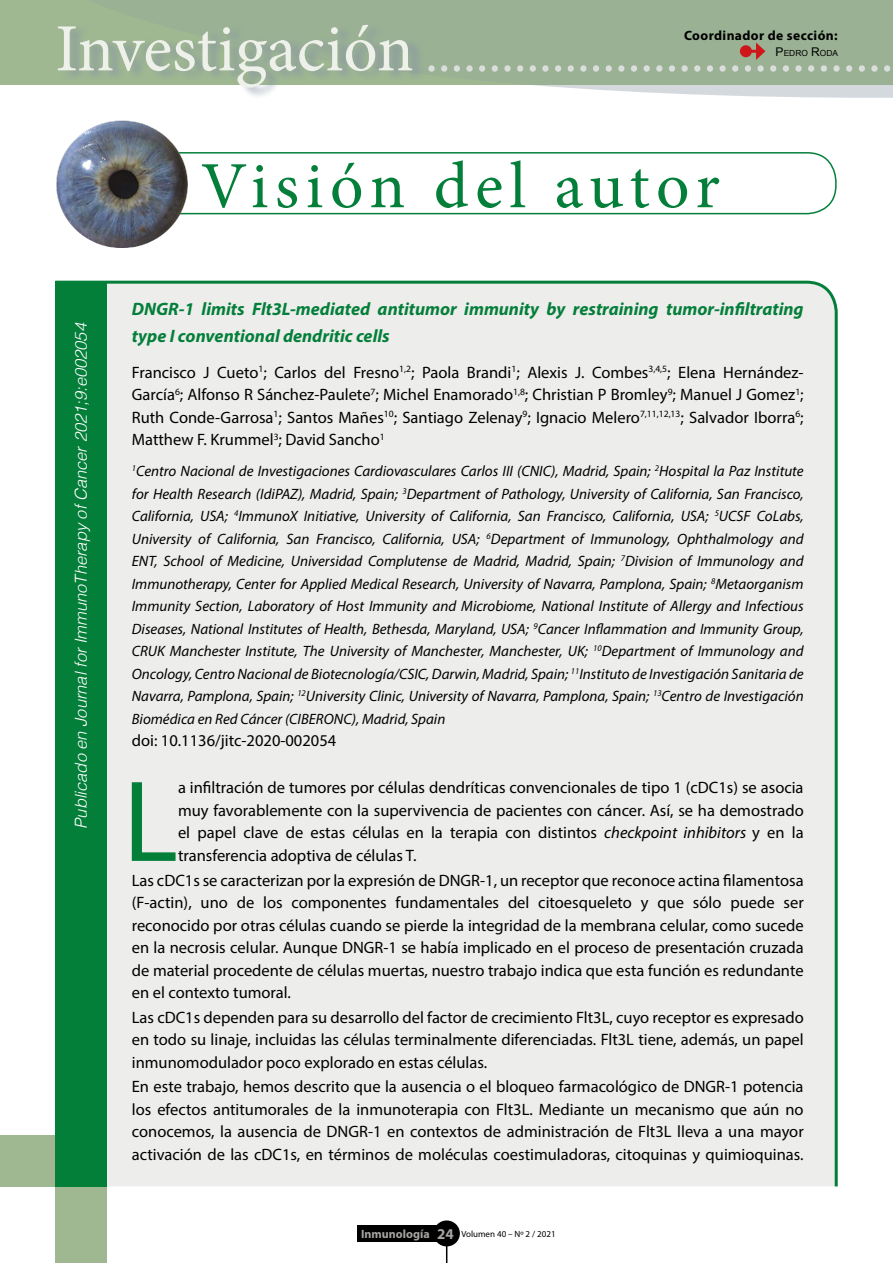
<style>
.page{position:relative;width:893px;height:1263px;background:#fff}
.page>*{position:absolute;margin:0;border:0;box-sizing:border-box;transform-origin:0 0}
.t1{font:116.7px "Myriad Pro";color:#047f3a}
.t2{font:67.5px "Minion Pro";color:#edf1ea}
.t3{font:66px "Minion Pro";letter-spacing:.095em;color:#047f3a}
.t4{font:55.5px "Minion Pro";color:#edf1ea}
.t5{font:italic 700 18px/27px "Myriad Pro";color:#047f3a}
.t6{font:16.5px/22.5px "Myriad Pro";color:#000;text-align:justify}
.t7{font:italic 300 16.5px "Helvetica";letter-spacing:-.01em;color:#fff}
.t8{font:italic 15px/22.5px "Myriad Pro";color:#000;text-align:justify}
.t9{font:700 13.5px "Myriad Pro";letter-spacing:.03em;color:#000}
.t10{font:9px "Myriad Pro";color:#000}
.t11{font:8.4px "Arial";color:#000}
.s1{font-size:12px}
.s2{font-style:italic}
.s3{font-weight:700;font-size:12px;color:#a7a4a2}
.s4{font-weight:700;font-size:15px;color:#a7a4a2}
</style>
<div class="page">
<div style="left:0;top:0;width:893px;height:85px;background:#9ab194"></div>
<svg style="left:534px;top:42px;width:359px;height:56px"></svg>
<div style="left:740px;top:45px;width:12px;height:12px;background:#cd171a;border-radius:50%"></div>
<svg style="left:746px;top:43px;width:19px;height:17px"></svg>
<div style="left:60px;top:22px;width:368px;height:77px;background:#8995a4;opacity:.75"></div>
<div style="left:139px;top:152px;width:698px;height:62px;border:2px solid #047f3a;border-radius:28px"></div>
<img style="left:56px;top:120px;width:133px;height:127px">
<div style="left:55px;top:1186px;width:51px;height:77px;background:#9fb891"></div>
<div style="left:0;top:1135px;width:55px;height:51px;background:#9fb891"></div>
<div style="left:357px;top:1225px;width:81px;height:17px;background:#000"></div>
<div style="left:433px;top:1220px;width:27px;height:26px;background:#000;border-radius:50%"></div>
<svg style="left:446px;top:1246px;width:1px;height:17px"></svg>
<div style="left:52px;top:280px;width:786px;height:909px;background:#ededec"></div>
<div style="left:55px;top:281px;width:51px;height:905px;background:#047f3a"></div>
<h2 class="t2" style="left:55px;top:4px;width:360px">Investigación</h2>
<p class="t9" style="left:684px;top:27px;width:155px">Coordinador de sección:</p>
<p class="t11" style="left:776px;top:47px;width:64px"><span class="s1">P</span>EDRO <span class="s1">R</span>ODA</p>
<h3 class="t4" style="left:425px;top:16px;width:470px">.....................................</h3>
<p class="t7" style="left:67px;top:828px;width:507px;rotate:-90deg">Publicado en Journal for ImmunoTherapy of Cancer 2021;9:e002054</p>
<h3 class="t3" style="left:201px;top:142px;width:521px">Visión del autor</h3>
<p class="t5" style="left:132px;top:295px;width:673px">DNGR-1 limits Flt3L-mediated antitumor immunity by restraining tumor-infiltrating type I conventional dendritic cells</p>
<p class="t6" style="left:132px;top:361px;width:673px">Francisco J Cueto<sup>1</sup>; Carlos del Fresno<sup>1,2</sup>; Paola Brandi<sup>1</sup>; Alexis J. Combes<sup>3,4,5</sup>; Elena Hernández-García<sup>6</sup>; Alfonso R Sánchez-Paulete<sup>7</sup>; Michel Enamorado<sup>1,8</sup>; Christian P Bromley<sup>9</sup>; Manuel J Gomez<sup>1</sup>; Ruth Conde-Garrosa<sup>1</sup>; Santos Mañes<sup>10</sup>; Santiago Zelenay<sup>9</sup>; Ignacio Melero<sup>7,11,12,13</sup>; Salvador Iborra<sup>6</sup>; Matthew F. Krummel<sup>3</sup>; David Sancho<sup>1</sup></p>
<p class="t8" style="left:132px;top:460px;width:673px"><sup>1</sup>Centro Nacional de Investigaciones Cardiovasculares Carlos III (CNIC), Madrid, Spain; <sup>2</sup>Hospital la Paz Institute for Health Research (IdiPAZ), Madrid, Spain; <sup>3</sup>Department of Pathology, University of California, San Francisco, California, USA; <sup>4</sup>ImmunoX Initiative, University of California, San Francisco, California, USA; <sup>5</sup>UCSF CoLabs, University of California, San Francisco, California, USA; <sup>6</sup>Department of Immunology, Ophthalmology and ENT, School of Medicine, Universidad Complutense de Madrid, Madrid, Spain; <sup>7</sup>Division of Immunology and Immunotherapy, Center for Applied Medical Research, University of Navarra, Pamplona, Spain; <sup>8</sup>Metaorganism Immunity Section, Laboratory of Host Immunity and Microbiome, National Institute of Allergy and Infectious Diseases, National Institutes of Health, Bethesda, Maryland, USA; <sup>9</sup>Cancer Inflammation and Immunity Group, CRUK Manchester Institute, The University of Manchester, Manchester, UK; <sup>10</sup>Department of Immunology and Oncology, Centro Nacional de Biotecnología/CSIC, Darwin, Madrid, Spain; <sup>11</sup>Instituto de Investigación Sanitaria de Navarra, Pamplona, Spain; <sup>12</sup>University Clinic, University of Navarra, Pamplona, Spain; <sup>13</sup>Centro de Investigación Biomédica en Red Cáncer (CIBERONC), Madrid, Spain</p>
<p class="t6" style="left:132px;top:729px;width:206px">doi: 10.1136/jitc-2020-002054</p>
<h1 class="t1" style="left:123px;top:750px;width:57px">L</h1>
<p class="t6" style="left:178px;top:776px;width:627px">a infiltración de tumores por células dendríticas convencionales de tipo 1 (cDC1s) se asocia muy favorablemente con la supervivencia de pacientes con cáncer. Así, se ha demostrado el papel clave de estas células en la terapia con distintos <span class="s2">checkpoint inhibitors</span> y en la transferencia adoptiva de células T.</p>
<p class="t6" style="left:132px;top:868px;width:673px">Las cDC1s se caracterizan por la expresión de DNGR-1, un receptor que reconoce actina filamentosa (F-actin), uno de los componentes fundamentales del citoesqueleto y que sólo puede ser reconocido por otras células cuando se pierde la integridad de la membrana celular, como sucede en la necrosis celular. Aunque DNGR-1 se había implicado en el proceso de presentación cruzada de material procedente de células muertas, nuestro trabajo indica que esta función es redundante en el contexto tumoral.</p>
<p class="t6" style="left:132px;top:1006px;width:673px">Las cDC1s dependen para su desarrollo del factor de crecimiento Flt3L, cuyo receptor es expresado en todo su linaje, incluidas las células terminalmente diferenciadas. Flt3L tiene, además, un papel inmunomodulador poco explorado en estas células.</p>
<p class="t6" style="left:132px;top:1075px;width:673px">En este trabajo, hemos descrito que la ausencia o el bloqueo farmacológico de DNGR-1 potencia los efectos antitumorales de la inmunoterapia con Flt3L. Mediante un mecanismo que aún no conocemos, la ausencia de DNGR-1 en contextos de administración de Flt3L lleva a una mayor activación de las cDC1s, en términos de moléculas coestimuladoras, citoquinas y quimioquinas.</p>
<p class="t10" style="left:361px;top:1228px;width:196px"><span class="s3">Inmunología</span> <span class="s4">24</span> Volumen 40 – Nº 2 / 2021</p>
</div>
